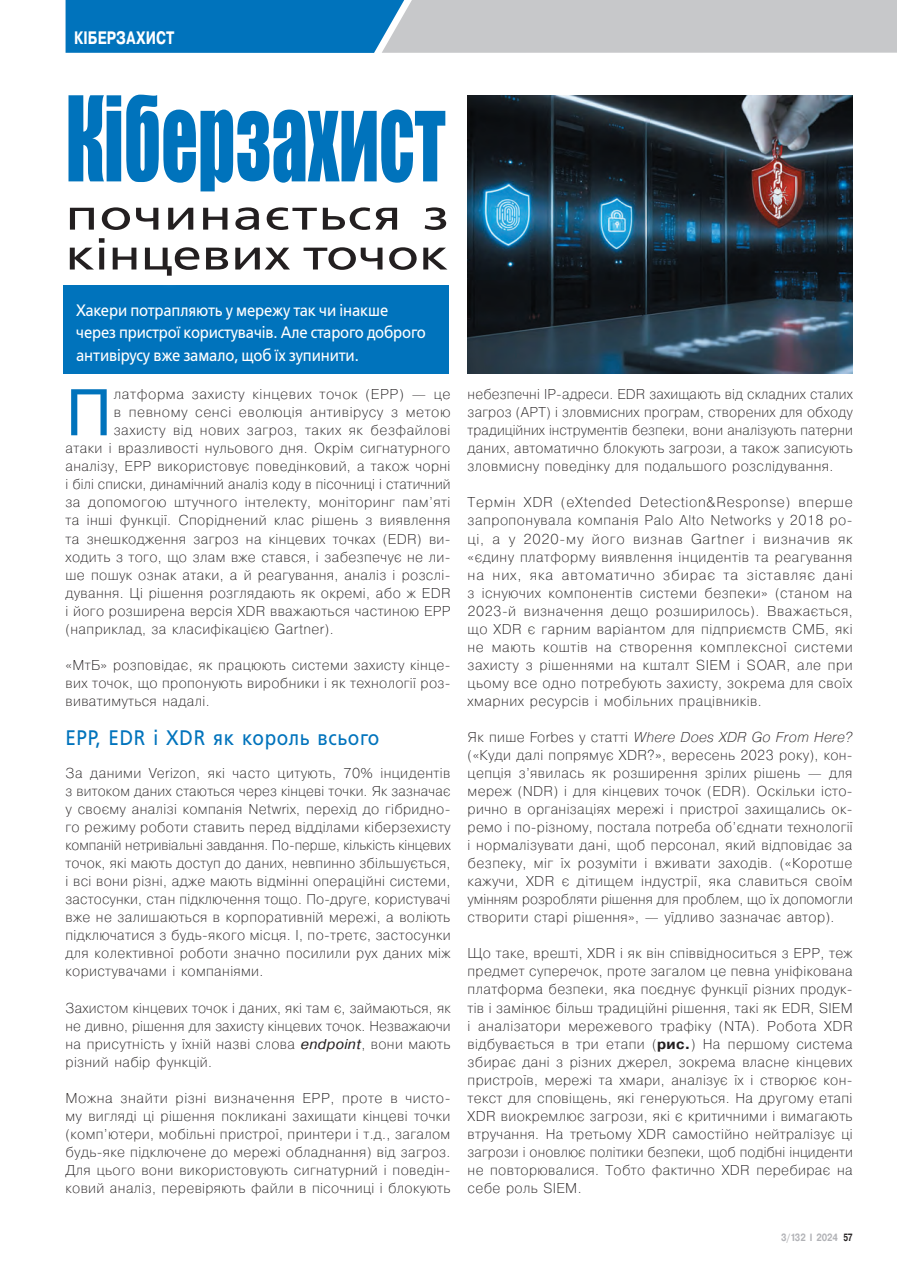
<style>
.page{position:relative;width:897px;height:1267px;background:#fff}
.page>*{position:absolute;margin:0;border:0;box-sizing:border-box;transform-origin:0 0}
.Заглавие{font:108.75px "Impact";color:#0073bc;scale:.66 1}
.Текст_Буквица_GREP{font:65.7px "Pragmatica";color:#0073bc}
.Заглавие-2{font:42.9px/39.9px "Free Set";color:#231f20;scale:1.27 1}
.Подзаголовок{font:21px "Free Set";letter-spacing:.035em;color:#0073bc;scale:.9 1}
.t1{font:700 18px "Pragmatica";letter-spacing:.01em;color:#fff;scale:.75 1}
.Анотация_Rediz_GREP{font:16.5px/22.5px "Free Set";letter-spacing:-.01em;color:#fff;scale:.9 1}
.Текст_osn_GREP{font:200 14.25px/18px "Pragmatica";letter-spacing:.025em;color:#231f20;text-align:justify}
.Текст_Буквица_GREP-2{font:200 14.25px "Pragmatica";letter-spacing:.025em;color:#231f20}
.Текст_Буквица_GREP-3{font:200 14.25px "Pragmatica";letter-spacing:.005em;color:#231f20}
.Нижний_колонтитул_R{font:700 10.5px "Pragmatica";color:#b2b3b7;scale:.8 1}
.Номер_стр_R{font:700 10.5px "Pragmatica";color:#231f20;scale:.7 1}
.s1{font-weight:400;font-style:italic}
.s2{font-style:italic}
.s3{font-weight:700}
</style>
<div class="page">
<div style="left:63px;top:284px;width:385px;height:89px;background:#0073bc"></div>
<div style="left:56px;top:194px;width:403px;height:95px;background:#fff;opacity:.75"></div>
<svg style="left:66px;top:203px;width:391px;height:76px"></svg>
<img style="left:467px;top:95px;width:385px;height:278px">
<svg style="left:66px;top:0;width:831px;height:53px"></svg>
<p class="t1" style="left:74px;top:26px;width:135px">КІБЕРЗАХИСТ</p>
<p class="Заглавие" style="left:66px;top:54px;width:577px">Кіберзахист</p>
<p class="Заглавие-2" style="left:66px;top:195px;width:303px">починається з кінцевих точок</p>
<p class="Анотация_Rediz_GREP" style="left:76px;top:298px;width:390px">Хакери потрапляють у мережу так чи інакше через пристрої користувачів. Але старого доброго антивірусу вже замало, щоб їх зупинити.</p>
<p class="Текст_Буквица_GREP" style="left:66px;top:372px;width:48px">П</p>
<p class="Текст_Буквица_GREP-2" style="left:114px;top:385px;width:338px">латформа захисту кінцевих точок (EPP) — це</p>
<p class="Текст_Буквица_GREP-2" style="left:114px;top:403px;width:338px">в певному сенсі еволюція антивірусу з метою</p>
<p class="Текст_Буквица_GREP-2" style="left:114px;top:421px;width:338px">захисту від нових загроз, таких як безфайлові</p>
<p class="Текст_Буквица_GREP-2" style="left:66px;top:439px;width:386px">атаки і вразливості нульового дня. Окрім сигнатурного</p>
<p class="Текст_Буквица_GREP-2" style="left:66px;top:457px;width:386px">аналізу, EPP використовує поведінковий, а також чорні</p>
<p class="Текст_Буквица_GREP-3" style="left:66px;top:475px;width:386px">і білі списки, динамічний аналіз коду в пісочниці і статичний</p>
<p class="Текст_Буквица_GREP-2" style="left:66px;top:493px;width:386px">за допомогою штучного інтелекту, моніторинг пам’яті</p>
<p class="Текст_Буквица_GREP-2" style="left:66px;top:511px;width:386px">та інші функції. Споріднений клас рішень з виявлення</p>
<p class="Текст_Буквица_GREP-2" style="left:66px;top:529px;width:386px">та знешкодження загроз на кінцевих точках (EDR) ви-</p>
<p class="Текст_Буквица_GREP-2" style="left:66px;top:547px;width:386px">ходить з того, що злам вже стався, і забезпечує не ли-</p>
<p class="Текст_Буквица_GREP-2" style="left:66px;top:565px;width:386px">ше пошук ознак атаки, а й реагування, аналіз і розслі-</p>
<p class="Текст_Буквица_GREP-2" style="left:66px;top:583px;width:386px">дування. Ці рішення розглядають як окремі, або ж EDR</p>
<p class="Текст_Буквица_GREP-2" style="left:66px;top:601px;width:386px">і його розширена версія XDR вважаються частиною EPP</p>
<p class="Текст_Буквица_GREP-2" style="left:66px;top:619px;width:269px">(наприклад, за класифікацією Gartner).</p>
<p class="Текст_osn_GREP" style="left:66px;top:655px;width:386px">«МтБ» розповідає, як працюють системи захисту кінце&shy;вих точок, що пропонують виробники і як технології роз&shy;виватимуться надалі.</p>
<p class="Подзаголовок" style="left:66px;top:725px;width:350px">EPP, EDR і XDR як король всього</p>
<p class="Текст_osn_GREP" style="left:66px;top:763px;width:386px">За даними Verizon, які часто цитують, 70% інцидентів з витоком даних стаються через кінцеві точки. Як зазначає у своєму аналізі компанія Netwrix, перехід до гібридно&shy;го режиму роботи ставить перед відділами кіберзехисту компаній нетривіальні завдання. По-перше, кількість кінцевих точок, які мають доступ до даних, невпинно збільшується, і всі вони різні, адже мають відмінні операційні системи, застосунки, стан підключення тощо. По-друге, користувачі вже не залишаються в корпоративній мережі, а воліють підключатися з будь-якого місця. І, по-третє, застосунки для колективної роботи значно посилили рух даних між користувачами і компаніями.</p>
<p class="Текст_osn_GREP" style="left:66px;top:998px;width:386px">Захистом кінцевих точок і даних, які там є, займаються, як не дивно, рішення для захисту кінцевих точок. Незважаючи на присутність у їхній назві слова <span class="s1">endpoint</span>, вони мають різний набір функцій.</p>
<p class="Текст_osn_GREP" style="left:66px;top:1088px;width:386px">Можна знайти різні визначення EPP, проте в чисто&shy;му вигляді ці рішення покликані захищати кінцеві точки (комп’ютери, мобільні пристрої, принтери і т.д., загалом будь-яке підключене до мережі обладнання) від загроз.<br>Для цього вони використовують сигнатурний і поведін&shy;ковий аналіз, перевіряють файли в пісочниці і блокують</p>
<p class="Текст_osn_GREP" style="left:467px;top:385px;width:386px">небезпечні IP‑адреси. EDR захищають від складних сталих загроз (APT) і зловмисних програм, створених для обходу традиційних інструментів безпеки, вони аналізують патерни даних, автоматично блокують загрози, а також записують зловмисну поведінку для подальшого розслідування.</p>
<p class="Текст_osn_GREP" style="left:467px;top:493px;width:386px">Термін XDR (eXtended Detection&amp;Response) вперше запропонувала компанія Palo Alto Networks у 2018 ро&shy;ці, а у 2020‑му його визнав Gartner і визначив як «єдину платформу виявлення інцидентів та реагування на них, яка автоматично збирає та зіставляє дані з існуючих компонентів системи безпеки» (станом на 2023‑й визначення дещо розширилось). Вважається, що XDR є гарним варіантом для підприємств СМБ, які не мають коштів на створення комплексної системи захисту з рішеннями на кшталт SIEM і SOAR, але при цьому все одно потребують захисту, зокрема для своїх хмарних ресурсів і мобільних працівників.</p>
<p class="Текст_osn_GREP" style="left:467px;top:727px;width:386px">Як пише Forbes у статті <span class="s2">Where Does XDR Go From Here? </span>(«Куди далі попрямує XDR?», вересень 2023 року), кон&shy;цепція з’явилась як розширення зрілих рішень — для мереж (NDR) і для кінцевих точок (EDR). Оскільки істо&shy;рично в організаціях мережі і пристрої захищались ок&shy;ремо і по-різному, постала потреба об’єднати технології і нормалізувати дані, щоб персонал, який відповідає за безпеку, міг їх розуміти і вживати заходів. («Коротше кажучи, XDR є дітищем індустрії, яка славиться своїм умінням розробляти рішення для проблем, що їх допомогли створити старі рішення», — уїдливо зазначає автор).</p>
<p class="Текст_osn_GREP" style="left:467px;top:944px;width:387px">Що таке, врешті, XDR і як він співвідноситься з EPP, теж предмет суперечок, проте загалом це певна уніфікована платформа безпеки, яка поєднує функції різних продук&shy;тів і замінює більш традиційні рішення, такі як EDR, SIEM і аналізатори мережевого трафіку (NTA). Робота XDR відбувається в три етапи (<span class="s3">рис.</span>) На першому система збирає дані з різних джерел, зокрема власне кінцевих пристроїв, мережі та хмари, аналізує їх і створює кон&shy;текст для сповіщень, які генеруються. На другому етапі XDR виокремлює загрози, які є критичними і вимагають втручання. На третьому XDR самостійно нейтралізує ці загрози і оновлює політики безпеки, щоб подібні інциденти не повторювалися. Тобто фактично XDR перебирає на себе роль SIEM.</p>
<p class="Нижний_колонтитул_R" style="left:781px;top:1230px;width:72px">3/132 I 2024</p>
<p class="Номер_стр_R" style="left:843px;top:1230px;width:15px">57</p>
</div>
